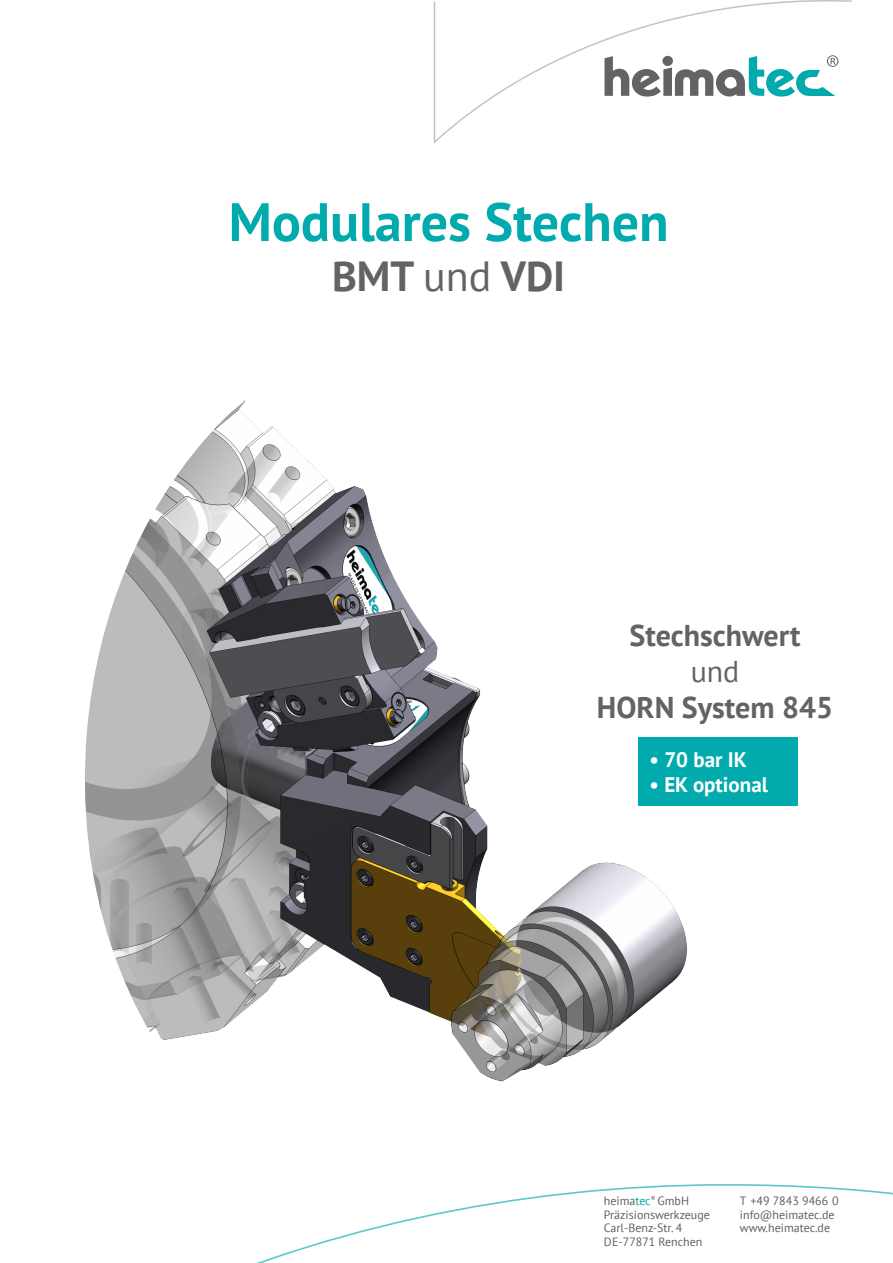
<style>
.page{position:relative;width:893px;height:1263px;background:#fff}
.page>*{position:absolute;margin:0;border:0;box-sizing:border-box;transform-origin:0 0}
.t1{font:700 54px "PT Sans";color:#00aaad}
.t2{font:700 42px "PT Sans";color:#646363}
.t3{font:700 30px "PT Sans";color:#646363}
.t4{font:30px "PT Sans";color:#646363}
.t5{font:700 21px "PT Sans";color:#fff}
.t6{font:12px/13.8px "PT Sans";color:#5f5f62}
.s1{font-weight:400}
.s2{color:#00aaad}
</style>
<div class="page">
<svg style="left:433px;top:0;width:419px;height:144px"></svg>
<svg style="left:257px;top:1184px;width:636px;height:79px"></svg>
<svg style="left:604px;top:55px;width:234px;height:42px"></svg>
<img style="left:85px;top:400px;width:629px;height:682px">
<div style="left:638px;top:737px;width:159px;height:68px;background:#00aaad"></div>
<p class="t1" style="left:229px;top:186px;width:441px">Modulares Stechen</p>
<p class="t2" style="left:332px;top:249px;width:235px">BMT <span class="s1">und</span> VDI</p>
<p class="t3" style="left:629px;top:615px;width:173px">Stechschwert</p>
<p class="t4" style="left:691px;top:652px;width:50px">und</p>
<p class="t3" style="left:597px;top:687px;width:238px">HORN System 845</p>
<p class="t5" style="left:649px;top:745px;width:99px">• 70 bar IK</p>
<p class="t5" style="left:649px;top:771px;width:120px">• EK optional</p>
<p class="t6" style="left:604px;top:1193px;width:108px">heima<span class="s2">tec</span><sup>®</sup> GmbH<br>Präzisionswerkzeuge<br>Carl-Benz-Str. 4<br>DE-77871 Renchen</p>
<p class="t6" style="left:740px;top:1193px;width:100px">T +49 7843 9466 0 info@heimatec.de www.heimatec.de</p>
</div>
